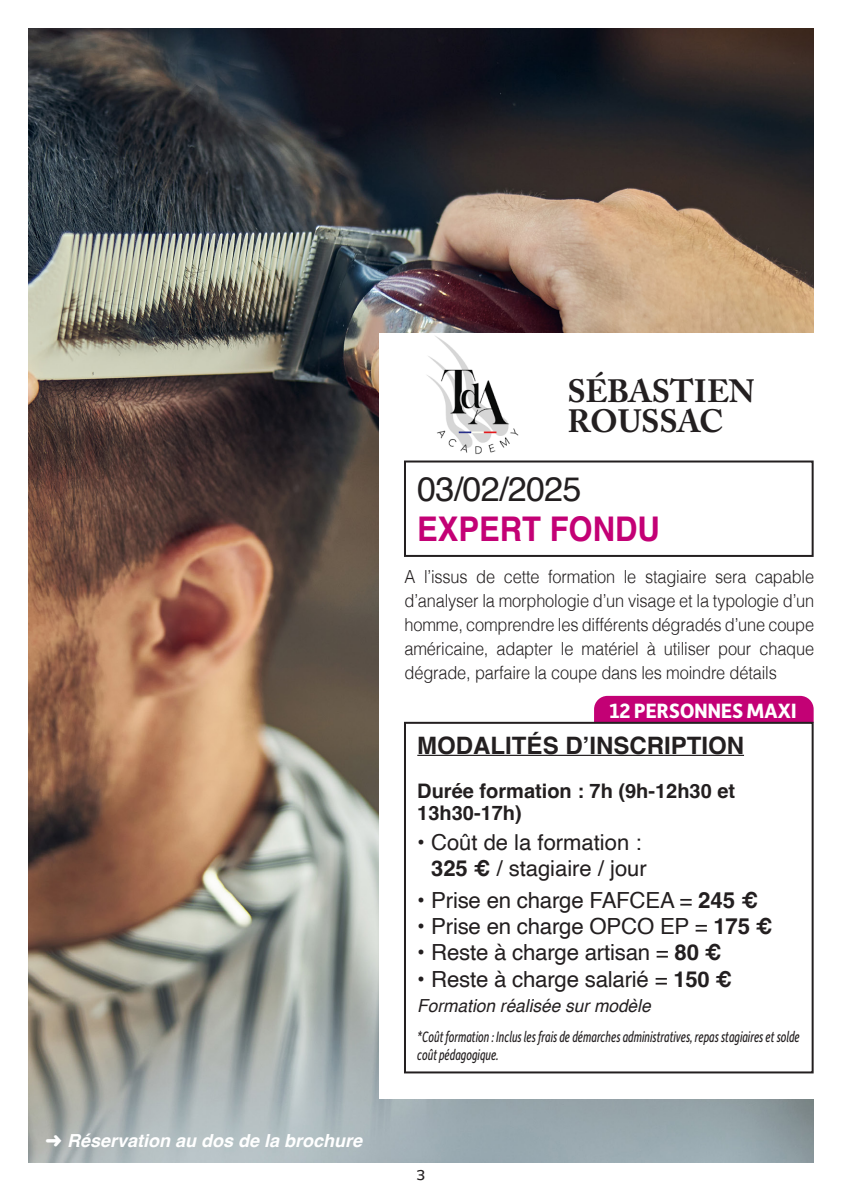
<style>
.page{position:relative;width:842px;height:1191px;background:#fff}
.page>*{position:absolute;margin:0;border:0;box-sizing:border-box;transform-origin:0 0}
.t1{font:700 34px "Helvetica";color:#c30175;scale:.91 1}
.t2{font:34px "Helvetica";letter-spacing:-.02em;color:#231f20}
.t3{font:700 32px "Adobe Caslon Pro";letter-spacing:-.005em;color:#231f20}
.t4{font:700 24px "Helvetica";color:#231f20}
.t5{font:22.2px "Helvetica";letter-spacing:-.01em;color:#231f20}
.t6{font:22px/26px "Helvetica";color:#231f20;text-align:right}
.t7{font:700 22px "Depot New";letter-spacing:-.02em;color:#fff}
.t8{font:700 20px/22px "Helvetica";color:#231f20}
.t9{font:300 18px/24px "Helvetica";letter-spacing:-.01em;color:#231f20;text-align:justify;scale:.91 1}
.t10{font:italic 700 18px "Helvetica";color:#fff}
.t11{font:italic 18px "Helvetica";color:#231f20;scale:.96 1}
.t12{font:italic 16px/18px "Depot New Condensed";color:#231f20;scale:.81 1}
.t13{font:500 14px "Apparat";color:#231f20;scale:1.15 1}
.s1{font-weight:700}
.s2{font-weight:700;font-size:22px}
</style>
<div class="page">
<img style="left:28px;top:28px;width:786px;height:1134px">
<div style="left:380px;top:333px;width:462px;height:765px;background:#fff"></div>
<div style="left:404px;top:460px;width:410px;height:97px;border:2px solid #231f20"></div>
<div style="left:594px;top:696px;width:220px;height:26px;background:#c30175"></div>
<hr style="left:417px;top:755px;width:327px;height:1px;background:#231f20">
<div style="left:404px;top:722px;width:410px;height:351px;border:2px solid #231f20"></div>
<img style="left:427px;top:336px;width:92px;height:119px">
<p class="t10" style="left:45px;top:1129px;width:318px">➜ Réservation au dos de la brochure</p>
<p class="t3" style="left:567px;top:372px;width:189px">SÉBASTIEN</p>
<p class="t3" style="left:567px;top:402px;width:157px">ROUSSAC</p>
<p class="t2" style="left:417px;top:463px;width:166px">03/02/2025</p>
<p class="t1" style="left:417px;top:509px;width:268px">EXPERT FONDU</p>
<p class="t9" style="left:405px;top:563px;width:452px">A l’issus de cette formation le stagiaire sera capable d’analyser la morphologie d’un visage et la typologie d’un homme, comprendre les différents dégradés d’une coupe américaine, adapter le matériel à utiliser pour chaque dégrade, parfaire la coupe dans les moindre détails</p>
<p class="t7" style="left:609px;top:696px;width:189px">12 PERSONNES MAXI</p>
<p class="t4" style="left:417px;top:730px;width:328px">MODALITÉS D’INSCRIPTION</p>
<p class="t8" style="left:417px;top:782px;width:319px">Durée formation : 7h (9h-12h30 et<br>13h30-17h)</p>
<p class="t6" style="left:417px;top:830px;width:231px">• Coût de la formation :<br><span class="s1">325 €</span> / stagiaire / jour</p>
<p class="t5" style="left:417px;top:883px;width:342px"><span class="s1">•</span> Prise en charge FAFCEA = <span class="s1">245 €</span></p>
<p class="t5" style="left:417px;top:909px;width:357px"><span class="s1">•</span> Prise en charge OPCO EP = <span class="s1">175 €</span></p>
<p class="t5" style="left:417px;top:935px;width:306px"><span class="s1">•</span> Reste à charge artisan = <span class="s1">80 €</span></p>
<p class="t5" style="left:417px;top:961px;width:316px"><span class="s1">•</span> Reste à charge salarié = <span class="s2">150 €</span></p>
<p class="t11" style="left:417px;top:992px;width:245px">Formation réalisée sur modèle</p>
<p class="t12" style="left:417px;top:1026px;width:474px">*Coût formation : Inclus les frais de démarches administratives, repas stagiaires et solde coût pédagogique.</p>
<p class="t13" style="left:417px;top:1167px;width:9px">3</p>
</div>
